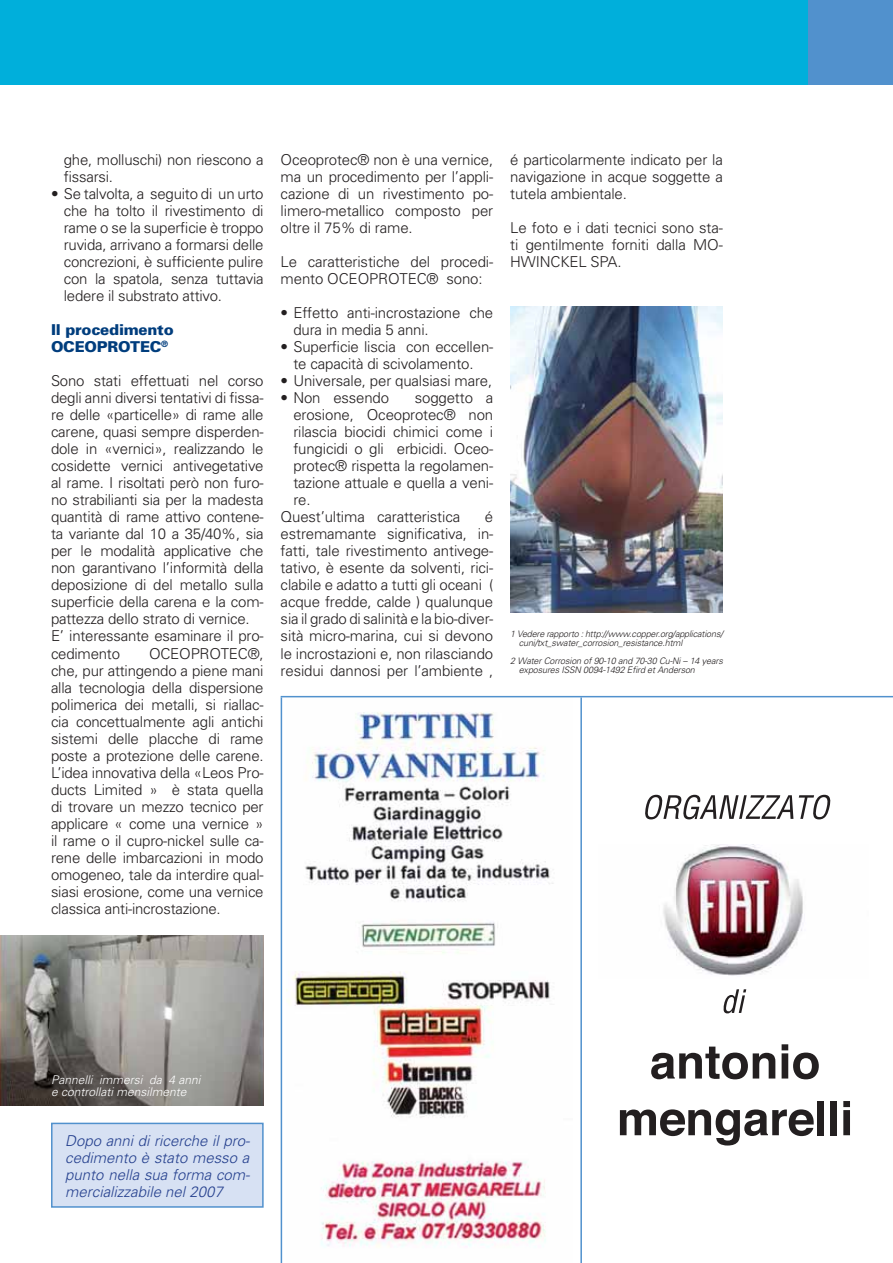
<style>
.page{position:relative;width:893px;height:1263px;background:#fff}
.page>*{position:absolute;margin:0;border:0;box-sizing:border-box;transform-origin:0 0}
.t1{font:300 15px/17px "Univers";letter-spacing:-.015em;color:#231f20;text-align:justify}
.t2{font:italic 300 15px/17px "Univers";color:#25408e;text-align:justify}
.t3{font:900 15px/17px "Univers";letter-spacing:-.015em;color:#003d7d}
.t4{font:italic 300 12px/12px "Univers";color:#fff}
.t5{font:italic 300 9px/9px "Univers";letter-spacing:-.015em;color:#231f20}
</style>
<div class="page">
<div style="left:808px;top:0;width:85px;height:85px;background:#5191cd"></div>
<div style="left:0;top:0;width:808px;height:85px;background:#00afdb"></div>
<hr style="left:281px;top:697px;width:1px;height:566px;background:#5191cd">
<img style="left:287px;top:697px;width:285px;height:550px">
<svg style="left:651px;top:1046px;width:124px;height:33px"></svg>
<svg style="left:782px;top:1044px;width:37px;height:35px"></svg>
<svg style="left:620px;top:1109px;width:194px;height:36px"></svg>
<div style="left:817px;top:1101px;width:7px;height:34px;background:#231f20"></div>
<div style="left:830px;top:1101px;width:7px;height:34px;background:#231f20"></div>
<svg style="left:843px;top:1101px;width:7px;height:34px"></svg>
<svg style="left:645px;top:795px;width:148px;height:24px"></svg>
<svg style="left:799px;top:795px;width:32px;height:24px"></svg>
<svg style="left:723px;top:989px;width:23px;height:24px"></svg>
<img style="left:663px;top:844px;width:140px;height:132px">
<hr style="left:580px;top:697px;width:2px;height:566px;background:#5191cd">
<div style="left:52px;top:1123px;width:211px;height:84px;background:#d7e1f3"></div>
<div style="left:51px;top:1123px;width:213px;height:85px;border:2px solid #5191cd"></div>
<img style="left:0;top:935px;width:264px;height:171px">
<hr style="left:281px;top:696px;width:612px;height:1px;background:#5191cd">
<img style="left:510px;top:306px;width:213px;height:306px">
<p class="t1" style="left:64px;top:153px;width:201px">ghe, molluschi) non riescono a fissarsi.</p>
<p class="t1" style="left:64px;top:187px;width:201px;text-indent:-13px">• Se talvolta, a seguito di un urto che ha tolto il rivestimento di rame o se la superficie è troppo ruvida, arrivano a formarsi delle concrezioni, è sufficiente pulire con la spatola, senza tuttavia ledere il substrato attivo.</p>
<p class="t3" style="left:51px;top:323px;width:124px">Il procedimento<br>OCEOPROTEC<sup>®</sup></p>
<p class="t1" style="left:51px;top:374px;width:214px;text-align:left">Sono stati effettuati nel corso degli anni diversi tentativi di fissa&shy;re delle «particelle» di rame alle carene, quasi sempre disperden&shy;dole in «vernici», realizzando le cosidette vernici antivegetative al rame. I risoltati però non furo&shy;no strabilianti sia per la madesta quantità di rame attivo contene&shy;ta variante dal 10 a 35/40%, sia per le modalità applicative che non garantivano l’informità della deposizione di del metallo sulla superficie della carena e la com&shy;pattezza dello strato di vernice.<br>E’ interessante esaminare il pro&shy;cedimento</p>
<p class="t1" style="left:51px;top:646px;width:214px;text-indent:98px">OCEOPROTEC®, che, pur attingendo a piene mani alla tecnologia della dispersione polimerica dei metalli, si riallac&shy;cia concettualmente agli antichi sistemi delle placche di rame poste a protezione delle carene.<br>L’idea innovativa della «Leos Pro&shy;ducts Limited » è stata quella di trovare un mezzo tecnico per applicare « come una vernice » il rame o il cupro-nickel sulle ca&shy;rene delle imbarcazioni in modo omogeneo, tale da interdire qual&shy;siasi erosione, come una vernice classica anti-incrostazione.</p>
<p class="t1" style="left:281px;top:153px;width:214px">Oceoprotec® non è una vernice, ma un procedimento per l’appli&shy;cazione di un rivestimento po&shy;limero-metallico composto per oltre il 75% di rame.</p>
<p class="t1" style="left:281px;top:255px;width:214px">Le caratteristiche del procedi&shy;mento OCEOPROTEC® sono:</p>
<p class="t1" style="left:293px;top:306px;width:201px;text-indent:-13px">• Effetto anti-incrostazione che dura in media 5 anni.</p>
<p class="t1" style="left:281px;top:340px;width:214px;text-align:center">• Superficie liscia con eccellen&shy;te capacità di scivolamento.</p>
<p class="t1" style="left:281px;top:374px;width:213px">• Universale, per qualsiasi mare,</p>
<p class="t1" style="left:281px;top:391px;width:110px">• Non essendo</p>
<p class="t1" style="left:415px;top:391px;width:80px">soggetto a</p>
<p class="t1" style="left:293px;top:408px;width:201px">erosione, Oceoprotec® non</p>
<p class="t1" style="left:293px;top:425px;width:201px">rilascia biocidi chimici come i</p>
<p class="t1" style="left:293px;top:442px;width:201px">fungicidi o gli erbicidi. Oceo-</p>
<p class="t1" style="left:293px;top:459px;width:201px">protec® rispetta la regolamen-</p>
<p class="t1" style="left:293px;top:476px;width:201px">tazione attuale e quella a veni-</p>
<p class="t1" style="left:293px;top:493px;width:19px">re.</p>
<p class="t1" style="left:281px;top:510px;width:181px">Quest’ultima caratteristica</p>
<p class="t1" style="left:281px;top:510px;width:214px;text-indent:204px">é estremamante significativa, in&shy;fatti, tale rivestimento antivege&shy;tativo, è esente da solventi, rici&shy;clabile e adatto a tutti gli oceani ( acque fredde, calde ) qualunque sia il grado di salinità e la bio-diver&shy;sità micro-marina, cui si devono le incrostazioni e, non rilasciando residui dannosi per l’ambiente ,</p>
<p class="t1" style="left:510px;top:153px;width:214px">é particolarmente indicato per la navigazione in acque soggette a tutela ambientale.</p>
<p class="t1" style="left:510px;top:221px;width:214px">Le foto e i dati tecnici sono sta&shy;ti gentilmente forniti dalla MO-HWINCKEL SPA.</p>
<p class="t5" style="left:519px;top:630px;width:206px;text-indent:-9px">1 Vedere rapporto : http://www.copper.org/applications/ cuni/txt_swater_corrosion_resistance.html</p>
<p class="t5" style="left:519px;top:657px;width:206px;text-indent:-9px">2 Water Corrosion of 90-10 and 70-30 Cu-Ni – 14 years exposures ISSN 0094-1492 Efird et Anderson</p>
<p class="t4" style="left:51px;top:1075px;width:151px">Pannelli immersi da 4 anni e controllati mensilmente</p>
<p class="t2" style="left:65px;top:1133px;width:186px">Dopo anni di ricerche il pro&shy;cedimento è stato messo a punto nella sua forma com&shy;mercializzabile nel 2007</p>
</div>
